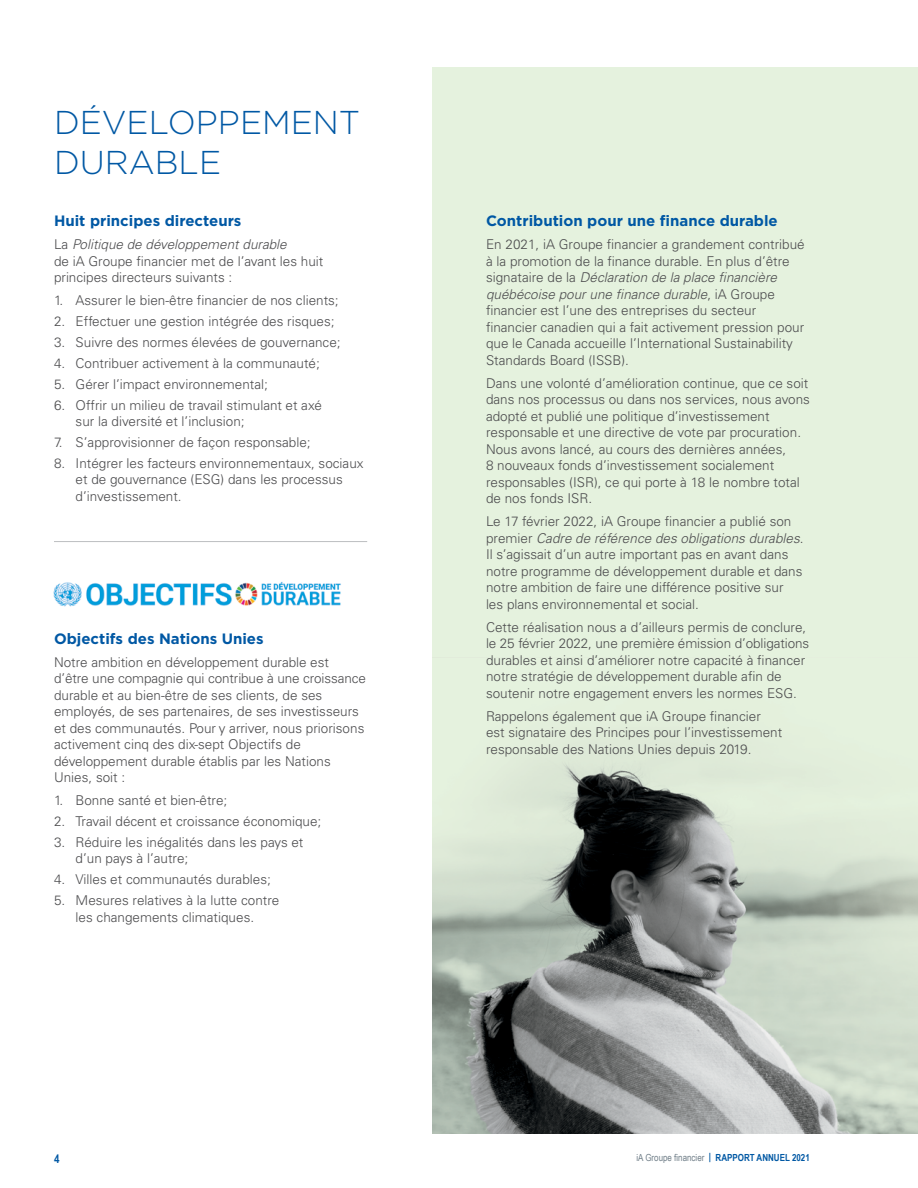
<style>
.page{position:relative;width:918px;height:1188px;background:#fff}
.page>*{position:absolute;margin:0;border:0;box-sizing:border-box;transform-origin:0 0}
.t1{font:300 33px/39.6px "Gotham";color:#0058a4}
.t2{font:700 15px "Gotham";color:#0058a4}
.t3{font:300 13.5px/16.5px "Univers LT Pro 45";color:#4d4d4f}
.t4{font:700 12px "Arial Narrow";color:#0058a4}
.t5{font:9.75px "Arial Narrow";color:#72808a}
.t6{font:700 9.75px "Arial Narrow";color:#0058a4}
.s1{font-style:italic}
</style>
<div class="page">
<img style="left:432px;top:68px;width:486px;height:1066px">
<img style="left:53px;top:581px;width:288px;height:26px">
<hr style="left:54px;top:541px;width:313px;height:1px;background:#bcbec0">
<h2 class="t1" style="left:54px;top:102px;width:308px">DÉVELOPPEMENT<br>DURABLE</h2>
<h4 class="t2" style="left:54px;top:211px;width:189px">Huit principes directeurs</h4>
<p class="t3" style="left:54px;top:236px;width:271px">La <span class="s1">Politique de développement durable<br></span>de iA Groupe financier met de l’avant les huit principes directeurs suivants :</p>
<p class="t3" style="left:54px;top:292px;width:286px">1. Assurer le bien-être financier de nos clients;</p>
<p class="t3" style="left:54px;top:313px;width:282px">2. Effectuer une gestion intégrée des risques;</p>
<p class="t3" style="left:54px;top:334px;width:288px">3. Suivre des normes élevées de gouvernance;</p>
<p class="t3" style="left:54px;top:355px;width:267px">4. Contribuer activement à la communauté;</p>
<p class="t3" style="left:54px;top:375px;width:215px">5. Gérer l’impact environnemental;</p>
<p class="t3" style="left:76px;top:396px;width:248px;text-indent:-22px">6. Offrir un milieu de travail stimulant et axé sur la diversité et l’inclusion;</p>
<p class="t3" style="left:54px;top:433px;width:258px">7. S’approvisionner de façon responsable;</p>
<p class="t3" style="left:76px;top:454px;width:290px;text-indent:-22px">8. Intégrer les facteurs environnementaux, sociaux et de gouvernance (ESG) dans les processus d’investissement.</p>
<h4 class="t2" style="left:54px;top:629px;width:211px">Objectifs des Nations Unies</h4>
<p class="t3" style="left:54px;top:653px;width:313px">Notre ambition en développement durable est d’être une compagnie qui contribue à une croissance durable et au bien-être de ses clients, de ses employés, de ses partenaires, de ses investisseurs et des communautés. Pour y arriver, nous priorisons activement cinq des dix-sept Objectifs de développement durable établis par les Nations Unies, soit :</p>
<p class="t3" style="left:54px;top:792px;width:175px">1. Bonne santé et bien-être;</p>
<p class="t3" style="left:54px;top:813px;width:269px">2. Travail décent et croissance économique;</p>
<p class="t3" style="left:76px;top:834px;width:229px;text-indent:-22px">3. Réduire les inégalités dans les pays et d’un pays à l’autre;</p>
<p class="t3" style="left:54px;top:871px;width:218px">4. Villes et communautés durables;</p>
<p class="t3" style="left:54px;top:892px;width:227px;text-align:center">5. Mesures relatives à la lutte contre les changements climatiques.</p>
<h4 class="t2" style="left:486px;top:211px;width:293px">Contribution pour une finance durable</h4>
<p class="t3" style="left:486px;top:236px;width:320px">En 2021, iA Groupe financier a grandement contribué à la promotion de la finance durable. En plus d’être signataire de la <span class="s1">Déclaration de la place financière québécoise pour une finance durable</span>, iA Groupe financier est l’une des entreprises du secteur financier canadien qui a fait activement pression pour que le Canada accueille l’International Sustainability Standards Board (ISSB).</p>
<p class="t3" style="left:486px;top:375px;width:325px">Dans une volonté d’amélioration continue, que ce soit dans nos processus ou dans nos services, nous avons adopté et publié une politique d’investissement responsable et une directive de vote par procuration.<br>Nous avons lancé, au cours des dernières années,<br>8 nouveaux fonds d’investissement socialement responsables (ISR), ce qui porte à 18 le nombre total de nos fonds ISR.</p>
<p class="t3" style="left:486px;top:513px;width:319px">Le 17 février 2022, iA Groupe financier a publié son premier <span class="s1">Cadre de référence des obligations durables</span>.<br>Il s’agissait d’un autre important pas en avant dans notre programme de développement durable et dans notre ambition de faire une différence positive sur les plans environnemental et social.</p>
<p class="t3" style="left:486px;top:619px;width:325px">Cette réalisation nous a d’ailleurs permis de conclure, le 25 février 2022, une première émission d’obligations durables et ainsi d’améliorer notre capacité à financer notre stratégie de développement durable afin de soutenir notre engagement envers les normes ESG.</p>
<p class="t3" style="left:486px;top:708px;width:298px">Rappelons également que iA Groupe financier est signataire des Principes pour l’investissement responsable des Nations Unies depuis 2019.</p>
<p class="t5" style="left:636px;top:1150px;width:76px">iA Groupe financier <sup>|</sup></p>
<p class="t4" style="left:54px;top:1149px;width:7px">4</p>
<p class="t6" style="left:716px;top:1150px;width:96px">RAPPORT ANNUEL 2021</p>
</div>
